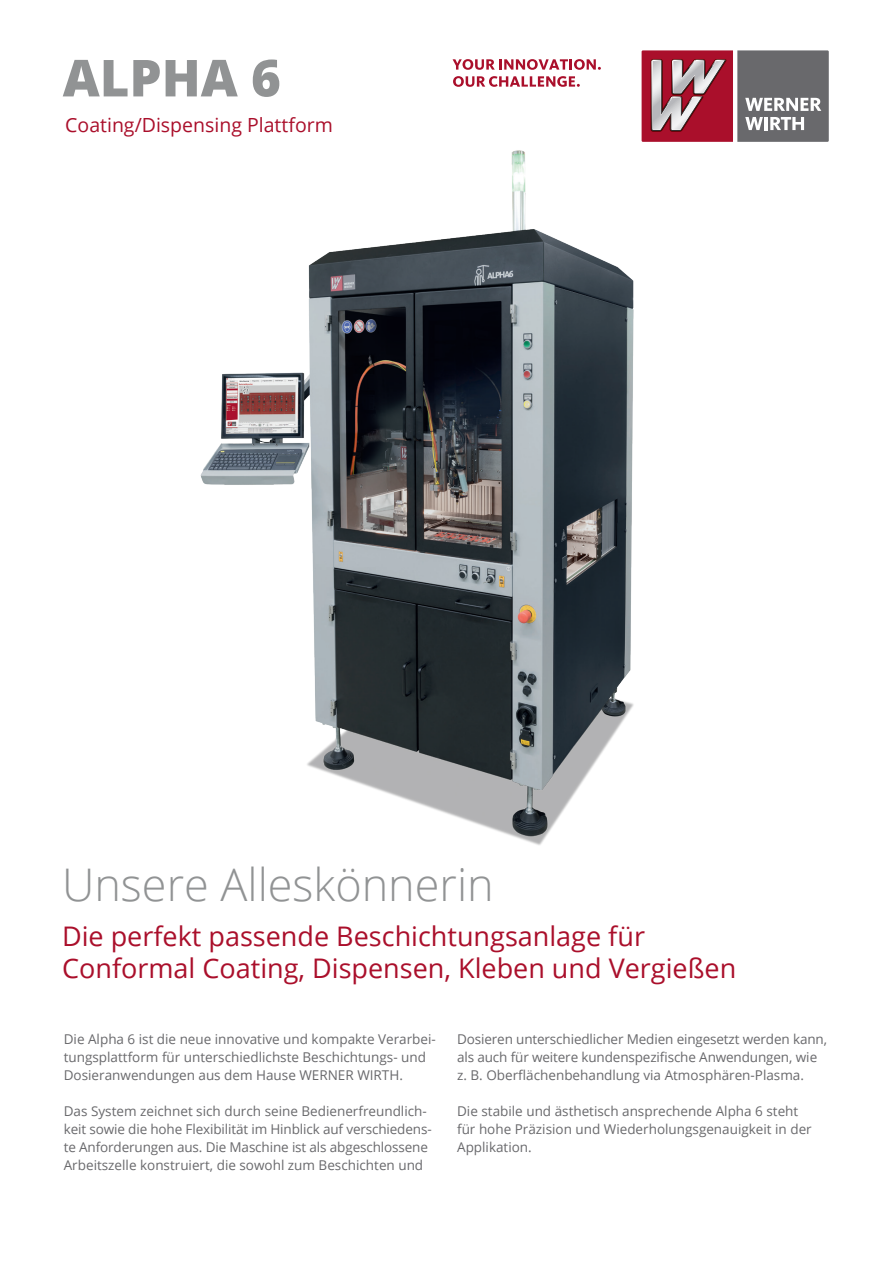
<style>
.page{position:relative;width:893px;height:1263px;background:#fff}
.page>*{position:absolute;margin:0;border:0;box-sizing:border-box;transform-origin:0 0}
.t1{font:800 51px "Open Sans";color:#919394}
.body{font:300 45px "Open Sans";color:#919394}
.body-2{font:27px "Open Sans";color:#aa0f2b}
.body-3{font:19.5px "Open Sans";color:#aa0f2b}
.body-4{font:13.5px/18px "Open Sans";color:#69696c}
</style>
<div class="page">
<img style="left:200px;top:121px;width:442px;height:724px">
<svg style="left:642px;top:50px;width:187px;height:92px;background:#976771"></svg>
<svg style="left:453px;top:59px;width:148px;height:11px"></svg>
<svg style="left:453px;top:76px;width:127px;height:11px"></svg>
<p class="t1" style="left:63px;top:39px;width:220px">ALPHA 6</p>
<p class="body-3" style="left:65px;top:111px;width:269px">Coating/Dispensing Plattform</p>
<p class="body" style="left:62px;top:854px;width:433px">Unsere Alleskönnerin</p>
<p class="body-2" style="left:62px;top:918px;width:584px">Die perfekt passende Beschichtungsanlage für</p>
<p class="body-2" style="left:62px;top:949px;width:676px">Conformal Coating, Dispensen, Kleben und Vergießen</p>
<p class="body-4" style="left:64px;top:1030px;width:374px">Die Alpha 6 ist die neue innovative und kompakte Verarbei&shy;tungsplattform für unterschiedlichste Beschichtungs- und</p>
<p class="body-4" style="left:64px;top:1066px;width:341px">Dosieranwendungen aus dem Hause WERNER WIRTH.</p>
<p class="body-4" style="left:64px;top:1102px;width:369px">Das System zeichnet sich durch seine Bedienerfreundlich&shy;keit sowie die hohe Flexibilität im Hinblick auf verschiedens&shy;te Anforderungen aus. Die Maschine ist als abgeschlossene Arbeitszelle konstruiert, die sowohl zum Beschichten und</p>
<p class="body-4" style="left:457px;top:1030px;width:371px">Dosieren unterschiedlicher Medien eingesetzt werden kann, als auch für weitere kundenspezifische Anwendungen, wie z. B. Oberflächenbehandlung via Atmosphären-Plasma.</p>
<p class="body-4" style="left:457px;top:1102px;width:343px">Die stabile und ästhetisch ansprechende Alpha 6 steht</p>
<p class="body-4" style="left:457px;top:1120px;width:356px">für hohe Präzision und Wiederholungsgenauigkeit in der</p>
<p class="body-4" style="left:457px;top:1138px;width:76px">Applikation.</p>
</div>
